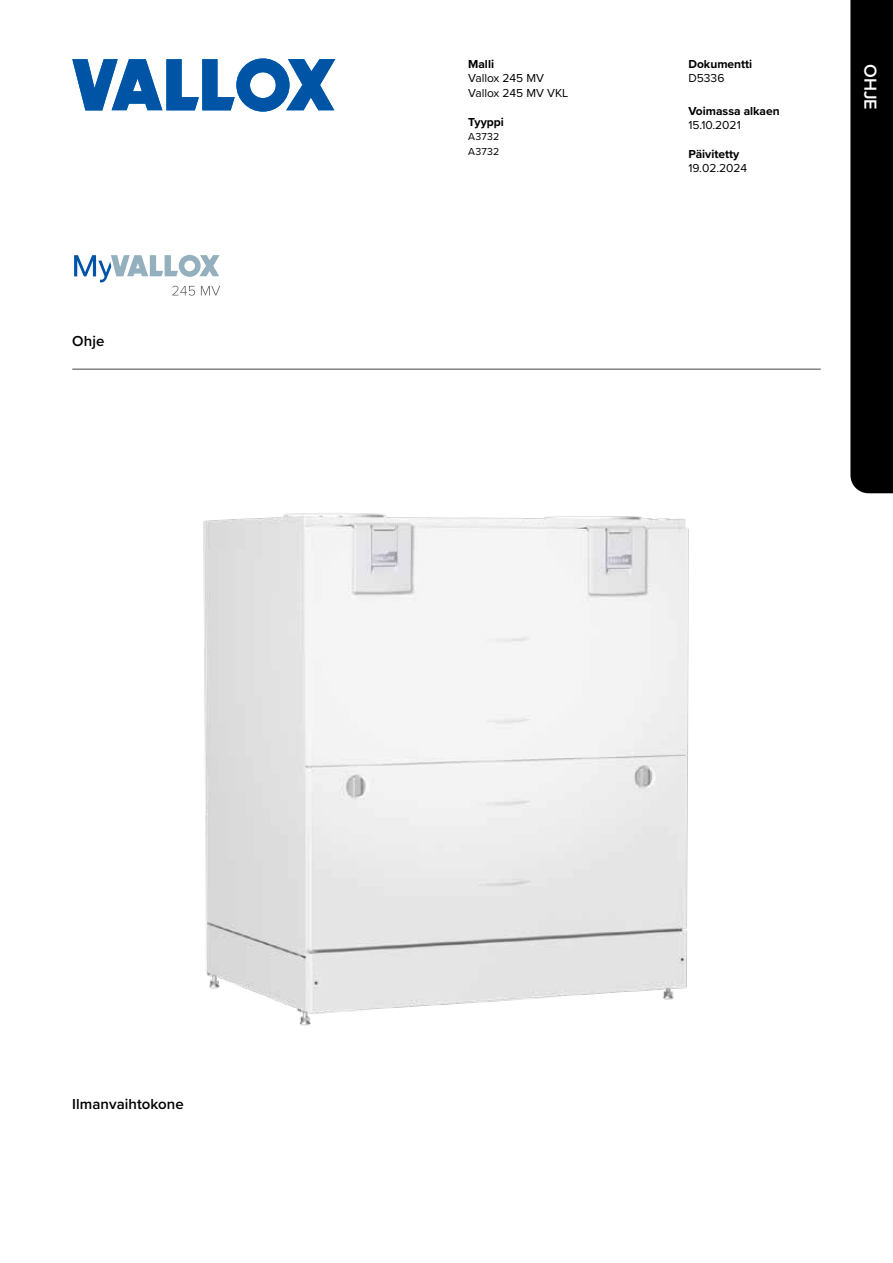
<style>
.page{position:relative;width:893px;height:1263px;background:#fff}
.page>*{position:absolute;margin:0;border:0;box-sizing:border-box;transform-origin:0 0}
.t1{font:600 18px "Proxima Nova";color:#fff}
.t2{font:600 15px "Proxima Nova";letter-spacing:.005em;color:#000}
.t3{font:12px/14.4px "Proxima Nova";color:#000}
.t4{font:700 12px "Proxima Nova";color:#000}
.t5{font:10.5px/14.7px "Proxima Nova";letter-spacing:.025em;color:#000}
</style>
<div class="page">
<div style="left:850px;top:0;width:43px;height:493px;background:#000"></div>
<svg style="left:72px;top:58px;width:263px;height:54px"></svg>
<hr style="left:72px;top:368px;width:749px;height:2px;background:#808285">
<svg style="left:74px;top:255px;width:146px;height:41px"></svg>
<img style="left:203px;top:513px;width:486px;height:513px">
<p class="t2" style="left:72px;top:330px;width:34px">Ohje</p>
<p class="t4" style="left:468px;top:55px;width:27px">Malli</p>
<p class="t3" style="left:468px;top:71px;width:102px">Vallox 245 MV<br>Vallox 245 MV VKL</p>
<p class="t4" style="left:468px;top:113px;width:37px">Tyyppi</p>
<p class="t5" style="left:468px;top:129px;width:33px">A3732<br>A3732</p>
<p class="t4" style="left:688px;top:55px;width:65px">Dokumentti</p>
<p class="t3" style="left:688px;top:71px;width:37px">D5336</p>
<p class="t4" style="left:688px;top:102px;width:93px">Voimassa alkaen</p>
<p class="t3" style="left:688px;top:117px;width:54px">15.10.2021</p>
<p class="t4" style="left:688px;top:145px;width:52px">Päivitetty</p>
<p class="t3" style="left:688px;top:161px;width:60px">19.02.2024</p>
<h1 class="t1" style="left:884px;top:64px;width:47px;rotate:90deg">OHJE</h1>
<p class="t2" style="left:72px;top:1093px;width:113px">Ilmanvaihtokone</p>
</div>
